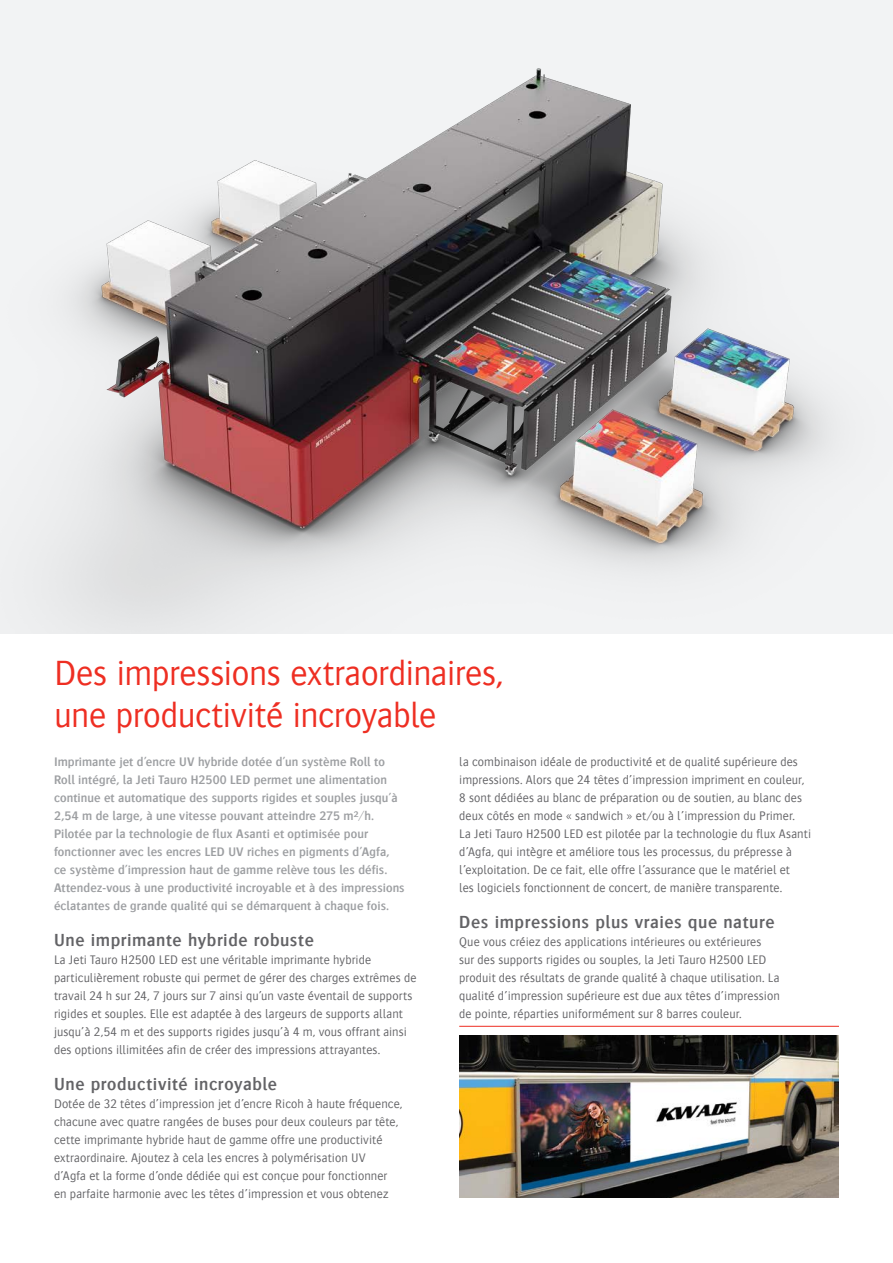
<style>
.page{position:relative;width:893px;height:1263px;background:#fff}
.page>*{position:absolute;margin:0;border:0;box-sizing:border-box;transform-origin:0 0}
.t1{font:300 36px/42px "Bosis For Agfa";letter-spacing:-.01em;color:#ee2e22}
.Body{font:600 18px "Bosis For Agfa";letter-spacing:.03em;color:#636366}
.Body-2{font:300 12.75px/18px "Bosis For Agfa";letter-spacing:.01em;color:#636366}
.Intro{font:600 12.75px/18px "Bosis For Agfa";letter-spacing:.005em;color:#9d9fa2}
</style>
<div class="page">
<img style="left:0;top:0;width:893px;height:634px">
<hr style="left:459px;top:1026px;width:380px;height:1px;background:#ee2e22">
<img style="left:459px;top:1036px;width:380px;height:162px">
<h2 class="t1" style="left:54px;top:651px;width:451px">Des impressions extraordinaires, une productivité incroyable</h2>
<p class="Intro" style="left:54px;top:752px;width:352px">Imprimante jet d’encre UV hybride dotée d’un système Roll to Roll intégré, la Jeti Tauro H2500 LED permet une alimentation continue et automatique des supports rigides et souples jusqu’à 2,54 m de large, à une vitesse pouvant atteindre 275 m²/h.<br>Pilotée par la technologie de flux Asanti et optimisée pour fonctionner avec les encres LED UV riches en pigments d’Agfa, ce système d’impression haut de gamme relève tous les défis.<br>Attendez-vous à une productivité incroyable et à des impressions éclatantes de grande qualité qui se démarquent à chaque fois.</p>
<h4 class="Body" style="left:54px;top:930px;width:261px">Une imprimante hybride robuste</h4>
<p class="Body-2" style="left:54px;top:950px;width:364px">La Jeti Tauro H2500 LED est une véritable imprimante hybride particulièrement robuste qui permet de gérer des charges extrêmes de travail 24 h sur 24, 7 jours sur 7 ainsi qu’un vaste éventail de supports rigides et souples. Elle est adaptée à des largeurs de supports allant jusqu’à 2,54 m et des supports rigides jusqu’à 4 m, vous offrant ainsi des options illimitées afin de créer des impressions attrayantes.</p>
<h4 class="Body" style="left:54px;top:1074px;width:224px">Une productivité incroyable</h4>
<p class="Body-2" style="left:54px;top:1094px;width:350px">Dotée de 32 têtes d’impression jet d’encre Ricoh à haute fréquence, chacune avec quatre rangées de buses pour deux couleurs par tête, cette imprimante hybride haut de gamme offre une productivité extraordinaire. Ajoutez à cela les encres à polymérisation UV<br>d’Agfa et la forme d’onde dédiée qui est conçue pour fonctionner en parfaite harmonie avec les têtes d’impression et vous obtenez</p>
<p class="Body-2" style="left:459px;top:752px;width:347px">la combinaison idéale de productivité et de qualité supérieure des impressions. Alors que 24 têtes d’impression impriment en couleur, 8 sont dédiées au blanc de préparation ou de soutien, au blanc des deux côtés en mode « sandwich » et/ou à l’impression du Primer.</p>
<p class="Body-2" style="left:459px;top:824px;width:353px">La Jeti Tauro H2500 LED est pilotée par la technologie du flux Asanti d’Agfa, qui intègre et améliore tous les processus, du prépresse à l’exploitation. De ce fait, elle offre l’assurance que le matériel et<br>les logiciels fonctionnent de concert, de manière transparente.</p>
<p class="Body" style="left:459px;top:912px;width:317px">Des impressions plus vraies que nature</p>
<p class="Body-2" style="left:459px;top:932px;width:322px">Que vous créiez des applications intérieures ou extérieures<br>sur des supports rigides ou souples, la Jeti Tauro H2500 LED produit des résultats de grande qualité à chaque utilisation. La qualité d’impression supérieure est due aux têtes d’impression de pointe, réparties uniformément sur 8 barres couleur.</p>
</div>
